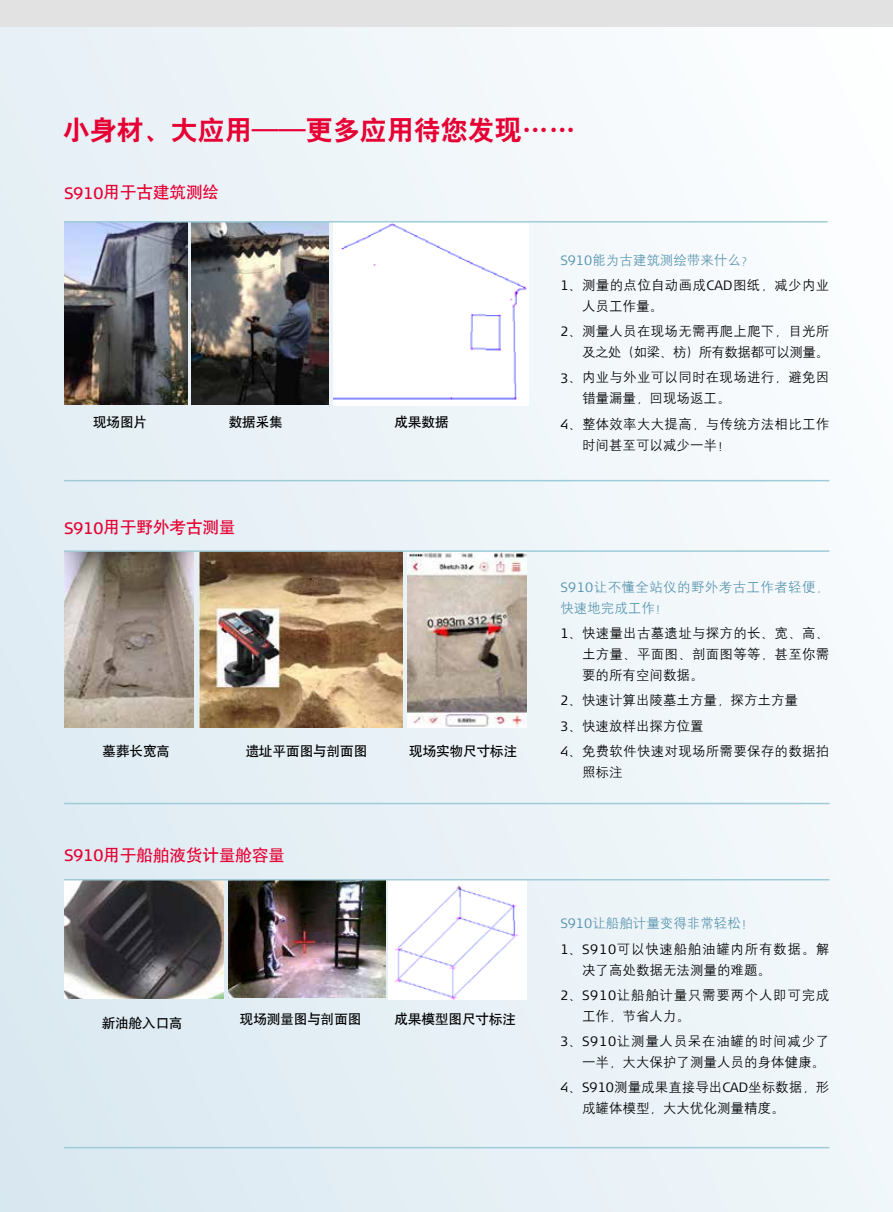
<style>
.page{position:relative;width:893px;height:1212px;background:#fff}
.page>*{position:absolute;margin:0;border:0;box-sizing:border-box;transform-origin:0 0}
.t1{font:27px "H Yb 2 gj";color:#e60033}
.t2{font:16.5px "H Yb 1 gj";color:#e60033}
.t3{font:13.5px/25.2px "H Yg 2 gj";letter-spacing:.02em;color:#000}
.t4{font:13.5px/25.2px "H Yg 2 gj";color:#000}
.t5{font:13.5px/25.2px "H Yg 2 gj";letter-spacing:.055em;color:#000}
.t6{font:13.5px "H Yb 1 gj";color:#000}
.t7{font:13.5px/21px "H Yg 2 gj";letter-spacing:.03em;color:#5894af}
.s1{font-family:"Signa Column"}
.s2{font-family:"Signa Column";font-weight:300;color:#5894af}
.s3{color:#5894af}
.s4{font-family:"Signa Column";font-weight:300}
</style>
<div class="page">
<div style="left:0;top:0;width:893px;height:1212px;background:linear-gradient(to right,#deebf2,#f8fbfc)"></div>
<img style="left:407px;top:552px;width:119px;height:176px">
<img style="left:199px;top:552px;width:203px;height:176px">
<img style="left:64px;top:552px;width:130px;height:176px">
<img style="left:229px;top:881px;width:156px;height:117px">
<img style="left:388px;top:881px;width:138px;height:118px">
<img style="left:64px;top:881px;width:160px;height:117px">
<div style="left:0;top:0;width:893px;height:26px;background:#e2e2e3"></div>
<img style="left:333px;top:223px;width:196px;height:182px">
<img style="left:192px;top:223px;width:137px;height:181px">
<img style="left:64px;top:223px;width:123px;height:182px">
<hr style="left:64px;top:221px;width:764px;height:2px;background:#9ecbd8">
<hr style="left:64px;top:803px;width:765px;height:1px;background:#9ecbd8">
<hr style="left:64px;top:1147px;width:765px;height:1px;background:#9ecbd8">
<hr style="left:64px;top:879px;width:765px;height:1px;background:#9ecbd8">
<hr style="left:64px;top:480px;width:765px;height:1px;background:#9ecbd8">
<hr style="left:64px;top:550px;width:765px;height:2px;background:#9ecbd8">
<h1 class="t1" style="left:63px;top:117px;width:515px">小身材、大应用——更多应用待您发现……</h1>
<p class="t2" style="left:64px;top:184px;width:156px"><span class="s1">S910</span>用于古建筑测绘</p>
<p class="t6" style="left:93px;top:415px;width:56px">现场图片</p>
<p class="t6" style="left:229px;top:415px;width:55px">数据采集</p>
<p class="t6" style="left:395px;top:415px;width:56px">成果数据</p>
<p class="t2" style="left:64px;top:519px;width:173px"><span class="s1">S910</span>用于野外考古测量</p>
<p class="t6" style="left:103px;top:744px;width:69px">墓葬长宽高</p>
<p class="t6" style="left:246px;top:744px;width:123px">遗址平面图与剖面图</p>
<p class="t2" style="left:64px;top:846px;width:222px"><span class="s1">S910</span>用于船舶液货计量舱容量</p>
<p class="t6" style="left:409px;top:744px;width:109px">现场实物尺寸标注</p>
<p class="t6" style="left:102px;top:1016px;width:82px">新油舱入口高</p>
<p class="t6" style="left:240px;top:1012px;width:123px">现场测量图与剖面图</p>
<p class="t6" style="left:395px;top:1012px;width:123px">成果模型图尺寸标注</p>
<p class="t3" style="left:560px;top:247px;width:271px"><span class="s2">S910</span><span class="s3">能为古建筑测绘带来什么？<br></span><span class="s4">1</span>、测量的点位自动画成<span class="s4">CAD</span>图纸，减少内业</p>
<p class="t3" style="left:560px;top:293px;width:271px;text-indent:22px">人员工作量。<br><span class="s4">2</span>、测量人员在现场无需再爬上爬下，目光所</p>
<p class="t3" style="left:560px;top:339px;width:271px;text-align:right">及之处（如梁、枋）所有数据都可以测量。<br><span class="s4">3</span>、内业与外业可以同时在现场进行，避免因</p>
<p class="t3" style="left:560px;top:386px;width:271px;text-indent:22px">错量漏量，回现场返工。<br><span class="s4">4</span>、整体效率大大提高，与传统方法相比工作</p>
<p class="t4" style="left:582px;top:432px;width:150px">时间甚至可以减少一半！</p>
<p class="t7" style="left:560px;top:576px;width:271px"><span class="s4">S910</span>让不懂全站仪的野外考古工作者轻便，快速地完成工作！</p>
<p class="t3" style="left:582px;top:622px;width:249px;line-height:21px;text-align:justify;text-indent:-22px"><span class="s4">1</span>、快速量出古墓遗址与探方的长、宽、高、土方量、平面图、剖面图等等，甚至你需要的所有空间数据。</p>
<p class="t4" style="left:560px;top:688px;width:271px"><span class="s4">2</span>、快速计算出陵墓土方量，探方土方量<br><span class="s4">3</span>、快速放样出探方位置<br><span class="s4">4</span>、免费软件快速对现场所需要保存的数据拍</p>
<p class="t3" style="left:582px;top:759px;width:42px">照标注</p>
<p class="t5" style="left:560px;top:910px;width:271px"><span class="s2">S910</span><span class="s3">让船舶计量变得非常轻松！<br></span><span class="s4">1</span>、 <span class="s4">S910</span>可以快速船舶油罐内所有数据。解</p>
<p class="t5" style="left:560px;top:957px;width:271px;text-indent:22px">决了高处数据无法测量的难题。<br><span class="s4">2</span>、 <span class="s4">S910</span>让船舶计量只需要两个人即可完成</p>
<p class="t5" style="left:560px;top:1003px;width:271px;text-indent:22px">工作，节省人力。<br><span class="s4">3</span>、 <span class="s4">S910</span>让测量人员呆在油罐的时间减少了</p>
<p class="t4" style="left:560px;top:1049px;width:271px;text-indent:22px">一半，大大保护了测量人员的身体健康。<br><span class="s4">4</span>、 <span class="s4">S910</span>测量成果直接导出<span class="s4">CAD</span>坐标数据，形</p>
<p class="t4" style="left:582px;top:1096px;width:204px">成罐体模型，大大优化测量精度。</p>
</div>
